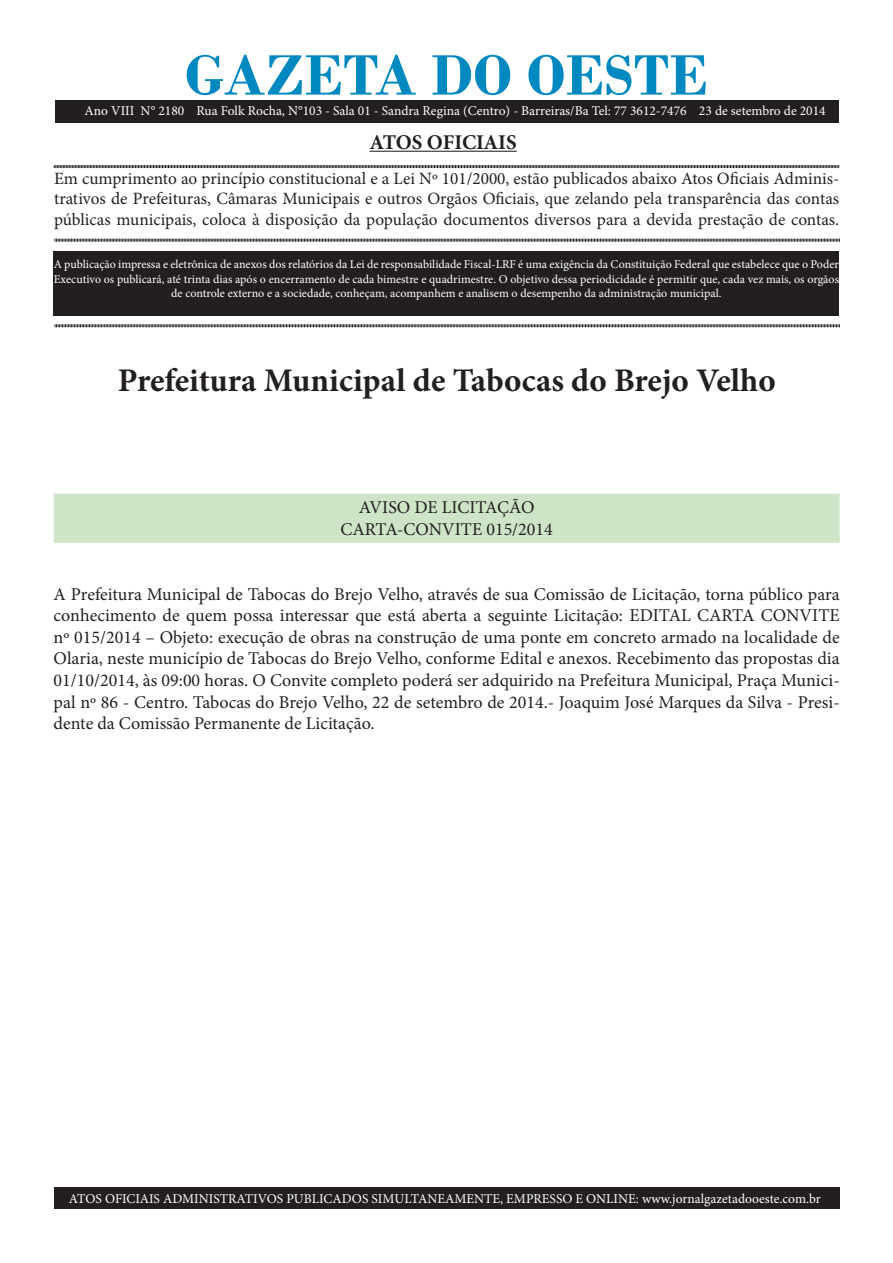
<style>
.page{position:relative;width:893px;height:1263px;background:#fff}
.page>*{position:absolute;margin:0;border:0;box-sizing:border-box;transform-origin:0 0}
.t1{font:700 60px "Bodoni";color:#0089c1}
.t2{font:700 33px "Minion Pro";color:#231f20}
.t3{font:700 21px "Minion Pro";letter-spacing:-.005em;color:#231f20}
.t4{font:18px/21.6px "Minion Pro";color:#231f20;text-align:justify}
.t5{font:17.25px/20.7px "Minion Pro";color:#231f20;text-align:justify}
.t6{font:13.5px "Minion Pro";color:#fff}
.t7{font:12px/14.4px "Minion Pro";color:#fff;text-align:center}
</style>
<div class="page">
<div style="left:55px;top:100px;width:783px;height:23px;background:#231f20"></div>
<hr style="left:369px;top:151px;width:148px;height:1px;background:#231f20">
<svg style="left:54px;top:165px;width:785px;height:4px"></svg>
<svg style="left:54px;top:238px;width:786px;height:4px;background:#908e8e"></svg>
<div style="left:54px;top:251px;width:785px;height:65px;background:#231f20"></div>
<svg style="left:54px;top:324px;width:786px;height:4px;background:#908e8e"></svg>
<div style="left:54px;top:1188px;width:785px;height:21px;background:#231f20"></div>
<div style="left:54px;top:493px;width:786px;height:50px;background:#cde4c7;border:2px solid #d3e6cd"></div>
<p class="t1" style="left:185px;top:40px;width:525px">GAZETA DO OESTE</p>
<p class="t6" style="left:85px;top:102px;width:743px">Ano VIII N° 2180 Rua Folk Rocha, N°103 - Sala 01 - Sandra Regina (Centro) - Barreiras/Ba Tel: 77 3612-7476 23 de setembro de 2014</p>
<p class="t3" style="left:369px;top:128px;width:149px">ATOS OFICIAIS</p>
<p class="t5" style="left:54px;top:168px;width:787px">Em cumprimento ao princípio constitucional e a Lei Nº 101/2000, estão publicados abaixo Atos Oficiais Adminis&shy;trativos de Prefeituras, Câmaras Municipais e outros Orgãos Oficiais, que zelando pela transparência das contas públicas municipais, coloca à disposição da população documentos diversos para a devida prestação de contas.</p>
<p class="t7" style="left:54px;top:257px;width:787px">A publicação impressa e eletrônica de anexos dos relatórios da Lei de responsabilidade Fiscal-LRF é uma exigência da Constituição Federal que estabelece que o Poder<br>Executivo os publicará, até trinta dias após o encerramento de cada bimestre e quadrimestre. O objetivo dessa periodicidade é permitir que, cada vez mais, os orgãos de controle externo e a sociedade, conheçam, acompanhem e analisem o desempenho da administração municipal.</p>
<p class="t2" style="left:118px;top:357px;width:659px">Prefeitura Municipal de Tabocas do Brejo Velho</p>
<p class="t4" style="left:359px;top:497px;width:177px">AVISO DE LICITAÇÃO</p>
<p class="t4" style="left:341px;top:518px;width:214px">CARTA-CONVITE 015/2014</p>
<p class="t4" style="left:54px;top:583px;width:788px">A Prefeitura Municipal de Tabocas do Brejo Velho, através de sua Comissão de Licitação, torna público para conhecimento de quem possa interessar que está aberta a seguinte Licitação: EDITAL CARTA CONVITE nº 015/2014 – Objeto: execução de obras na construção de uma ponte em concreto armado na localidade de Olaria, neste município de Tabocas do Brejo Velho, conforme Edital e anexos. Recebimento das propostas dia 01/10/2014, às 09:00 horas. O Convite completo poderá ser adquirido na Prefeitura Municipal, Praça Munici&shy;pal nº 86 - Centro. Tabocas do Brejo Velho, 22 de setembro de 2014.- Joaquim José Marques da Silva - Presi&shy;dente da Comissão Permanente de Licitação.</p>
<p class="t6" style="left:69px;top:1189px;width:753px">ATOS OFICIAIS ADMINISTRATIVOS PUBLICADOS SIMULTANEAMENTE, EMPRESSO E ONLINE: www.jornalgazetadooeste.com.br</p>
</div>
